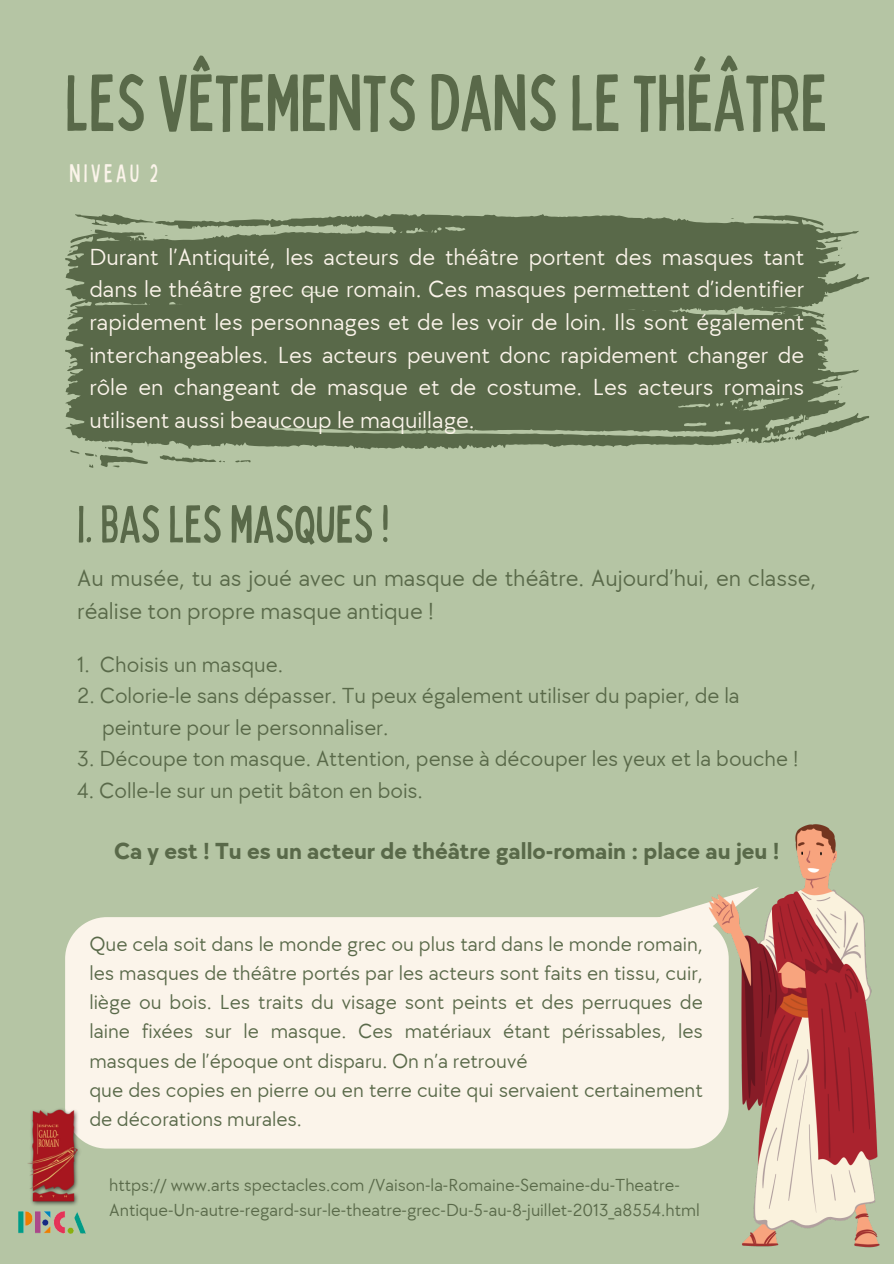
<style>
.page{position:relative;width:894px;height:1264px;background:#fff}
.page>*{position:absolute;margin:0;border:0;box-sizing:border-box;transform-origin:0 0}
.t1{font:condensed 79.5px "Bobby Jones";color:#596949}
.t2{font:condensed 52.5px "Bobby Jones";color:#596949}
.t3{font:condensed 25.5px "Bobby Jones";letter-spacing:.125em;color:#fbf4ea}
.t4{font:24px/32.7px "TT Chocolates";color:#fbf4ea;text-align:justify}
.t5{font:24px/32.7px "TT Chocolates";color:#596949}
.t6{font:700 24px "TT Chocolates";color:#596949}
.t7{font:22.5px/31.5px "TT Chocolates";color:#596949}
.t8{font:21px/29.2px "TT Chocolates";color:#596949}
.t9{font:18px/24.8px "TT Chocolates";color:#596949}
</style>
<div class="page">
<div style="left:0;top:0;width:893px;height:1263px;background:#b5c5a4"></div>
<div style="left:65px;top:917px;width:501px;height:231px;background:#fbf4ea"></div>
<img style="left:566px;top:824px;width:314px;height:424px">
<svg style="left:65px;top:370px;width:804px;height:98px;fill:#596949"></svg>
<svg style="left:75px;top:214px;width:749px;height:17px;fill:#596949"></svg>
<div style="left:65px;top:329px;width:763px;height:59px;background:#596949"></div>
<svg style="left:65px;top:231px;width:804px;height:98px;background:#617151"></svg>
<img style="left:19px;top:1211px;width:66px;height:22px">
<img style="left:27px;top:1096px;width:55px;height:110px">
<h3 class="t1" style="left:65px;top:51px;width:763px">LESVÊTEMENTSDANSLETHÉÂTRE</h3>
<h1 class="t3" style="left:70px;top:157px;width:90px">NIVEAU 2</h1>
<p class="t4" style="left:89px;top:241px;width:716px">Durant l’Antiquité, les acteurs de théâtre portent des masques tant dans le théâtre grec que romain. Ces masques permettent d’identifier rapidement les personnages et de les voir de loin. Ils sont également interchangeables. Les acteurs peuvent donc rapidement changer de rôle en changeant de masque et de costume. Les acteurs romains utilisent aussi beaucoup le maquillage.</p>
<p class="t2" style="left:77px;top:490px;width:313px">I.BASLES MASQUES!</p>
<h5 class="t5" style="left:77px;top:563px;width:740px">Au musée, tu as joué avec un masque de théâtre. Aujourd’hui, en classe, réalise ton propre masque antique !</h5>
<p class="t7" style="left:77px;top:649px;width:207px">1. Choisis un masque.</p>
<p class="t7" style="left:102px;top:681px;width:639px;text-indent:-25px">2. Colorie-le sans dépasser. Tu peux également utiliser du papier, de la peinture pour le personnaliser.</p>
<p class="t7" style="left:77px;top:744px;width:722px">3. Découpe ton masque. Attention, pense à découper les yeux et la bouche !</p>
<p class="t7" style="left:77px;top:775px;width:347px">4. Colle-le sur un petit bâton en bois.</p>
<p class="t6" style="left:114px;top:837px;width:667px">Ca y est ! Tu es un acteur de théâtre gallo-romain : place au jeu !</p>
<p class="t8" style="left:89px;top:929px;width:615px">Que cela soit dans le monde grec ou plus tard dans le monde romain, les masques de théâtre portés par les acteurs sont faits en tissu, cuir, liège ou bois. Les traits du visage sont peints et des perruques de laine fixées sur le masque. Ces matériaux étant périssables, les masques de l’époque ont disparu. On n’a retrouvé<br>que des copies en pierre ou en terre cuite qui servaient certainement de décorations murales.</p>
<p class="t9" style="left:109px;top:1173px;width:592px">https:// www.arts spectacles.com /Vaison-la-Romaine-Semaine-du-Theatre-<br>Antique-Un-autre-regard-sur-le-theatre-grec-Du-5-au-8-juillet-2013_a8554.html</p>
</div>
